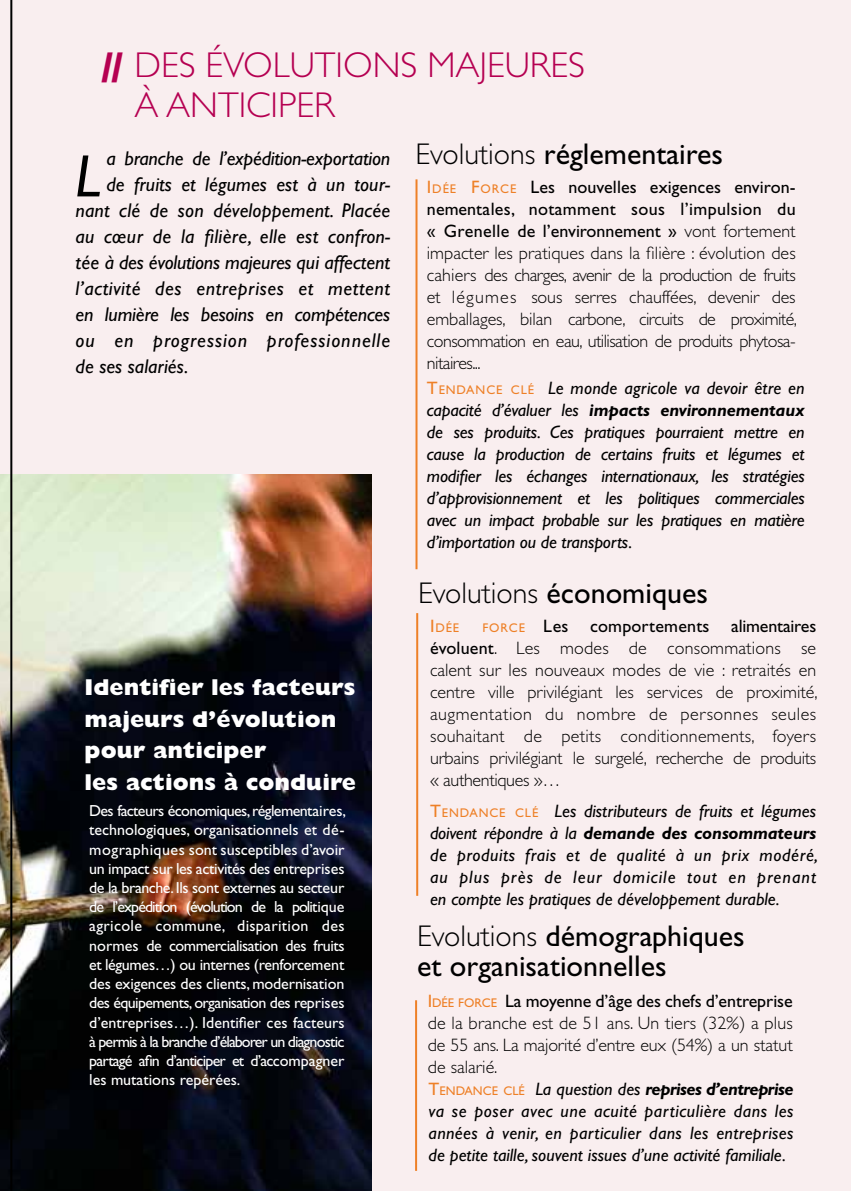
<style>
.page{position:relative;width:851px;height:1191px;background:#fff}
.page>*{position:absolute;margin:0;border:0;box-sizing:border-box;transform-origin:0 0}
.t1{font:italic 60px "Gill Sans";color:#000}
.t2{font:300 36px/40px "Gill Sans";color:#b50051}
.t3{font:30px/30px "Gill Sans";color:#000}
.t4{font:800 23px/31.6px "Gill Sans";color:#fff}
.t5{font:italic 20px "Gill Sans";letter-spacing:.005em;color:#000}
.t6{font:italic 20px "Gill Sans";letter-spacing:.03em;color:#000}
.t7{font:italic 20px "Gill Sans";letter-spacing:.05em;color:#000}
.t8{font:300 18px/22px "Gill Sans";letter-spacing:-.005em;color:#000;text-align:justify}
.t9{font:italic 18px/22px "Gill Sans";color:#000;text-align:justify}
.t10{font:16px/19.2px "Gill Sans";letter-spacing:-.025em;color:#fff;text-align:justify}
.t11{font:12.6px "Gill Sans";color:#ee8027}
.s1{font-weight:800}
.s2{font-weight:300}
.s3{font-weight:400;color:#ee8027}
.s4{font-weight:400;font-size:12.6px;color:#ee8027}
.s5{font-weight:400}
.s6{font-style:normal;color:#ee8027}
.s7{font-style:normal;font-size:12.6px;color:#ee8027}
.s8{font-weight:700}
.s9{font-size:18px}
</style>
<div class="page">
<div style="left:0;top:0;width:850px;height:1191px;background:#f9eeef"></div>
<img style="left:0;top:474px;width:371px;height:717px">
<hr style="left:10px;top:0;width:2px;height:1191px;background:#000">
<hr style="left:415px;top:179px;width:2px;height:390px;background:#ee8027">
<hr style="left:416px;top:613px;width:2px;height:282px;background:#ee8027">
<hr style="left:415px;top:1000px;width:2px;height:170px;background:#ee8027">
<h2 class="t2" style="left:134px;top:45px;width:452px;text-indent:-32px"><span class="s1">//</span> des évolutions majeures à anticiper</h2>
<p class="t5" style="left:106px;top:147px;width:285px">a branche de l’expédition-exportation</p>
<p class="t5" style="left:106px;top:173px;width:285px">de fruits et légumes est à un tour-</p>
<p class="t5" style="left:76px;top:199px;width:316px">nant clé de son développement. Placée</p>
<p class="t5" style="left:76px;top:225px;width:316px">au cœur de la filière, elle est confron-</p>
<p class="t5" style="left:76px;top:251px;width:316px">tée à des évolutions majeures qui affectent</p>
<p class="t6" style="left:76px;top:277px;width:316px">l’activité des entreprises et mettent</p>
<p class="t5" style="left:76px;top:303px;width:316px">en lumière les besoins en compétences</p>
<p class="t7" style="left:76px;top:329px;width:316px">ou en progression professionnelle</p>
<p class="t5" style="left:76px;top:355px;width:114px">de ses salariés.</p>
<h1 class="t1" style="left:75px;top:142px;width:27px">L</h1>
<p class="t4" style="left:85px;top:671px;width:273px">Identifier les facteurs majeurs d’évolution pour anticiper<br>les actions à conduire</p>
<p class="t10" style="left:89px;top:801px;width:258px">Des facteurs économiques, réglementaires, technologiques, organisationnels et dé&shy;mographiques sont susceptibles d’avoir un impact sur les activités des entreprises de la branche. Ils sont externes au secteur de l’expédition (évolution de la politique agricole commune, disparition des normes de commercialisation des fruits et légumes…) ou internes (renforcement des exigences des clients, modernisation des équipements, organisation des reprises d’entreprises…). Identifier ces facteurs à permis à la branche d’élaborer un diagnostic partagé afin d’anticiper et d’accompagner les mutations repérées.</p>
<h3 class="t3" style="left:415px;top:139px;width:309px"><span class="s2">Evolutions</span> réglementaires</h3>
<p class="t8" style="left:427px;top:176px;width:371px"><span class="s3">I</span><span class="s4">DÉE</span> <span class="s3">F</span> <span class="s4">ORCE</span> <span class="s5">Les nouvelles exigences environ&shy;nementales, notamment sous l’impulsion du « Grenelle de l’environnement »</span> vont fortement impacter les pratiques dans la filière : évolution des cahiers des charges, avenir de la production de fruits et légumes sous serres chauffées, devenir des emballages, bilan carbone, circuits de proximité, consommation en eau, utilisation de produits phytosa&shy;nitaires...</p>
<p class="t9" style="left:427px;top:377px;width:379px"><span class="s6">T</span><span class="s7">ENDANCE CLÉ</span> Le monde agricole va devoir être en capacité d’évaluer les <span class="s8">impacts environnementaux </span>de ses produits. Ces pratiques pourraient mettre en cause la production de certains fruits et légumes et modifier les échanges internationaux, les stratégies d’approvisionnement et les politiques commerciales avec un impact probable sur les pratiques en matière d’importation ou de transports.</p>
<h3 class="t3" style="left:418px;top:578px;width:291px"><span class="s2">Evolutions</span> économiques</h3>
<p class="t11" style="left:430px;top:621px;width:31px"><span class="s9">I</span>DÉE</p>
<p class="t8" style="left:430px;top:615px;width:389px;text-indent:52px"><span class="s4">FORCE</span> <span class="s5">Les comportements alimentaires évoluent</span>. Les modes de consommations se calent sur les nouveaux modes de vie : retraités en centre ville privilégiant les services de proximité, augmentation du nombre de personnes seules souhaitant de petits conditionnements, foyers urbains privilégiant le surgelé, recherche de produits « authentiques »…</p>
<p class="t9" style="left:430px;top:800px;width:389px"><span class="s6">T</span><span class="s7">ENDANCE CLÉ</span> Les distributeurs de fruits et légumes doivent répondre à la <span class="s8">demande des consommateurs </span>de produits frais et de qualité à un prix modéré, au plus près de leur domicile tout en prenant en compte les pratiques de développement durable.</p>
<h3 class="t3" style="left:417px;top:921px;width:329px"><span class="s2">Evolutions</span> démographiques et organisationnelles</h3>
<p class="t8" style="left:428px;top:989px;width:367px"><span class="s3">I</span><span class="s4">DÉE FORCE</span> <span class="s5">La moyenne d’âge des chefs d’entreprise </span>de la branche est de 51 ans. Un tiers (32%) a plus de 55 ans. La majorité d’entre eux (54%) a un statut de salarié.</p>
<p class="t9" style="left:428px;top:1078px;width:366px"><span class="s6">T</span><span class="s7">ENDANCE CLÉ</span> La question des <span class="s8">reprises d’entreprise </span>va se poser avec une acuité particulière dans les années à venir, en particulier dans les entreprises de petite taille, souvent issues d’une activité familiale.</p>
</div>
